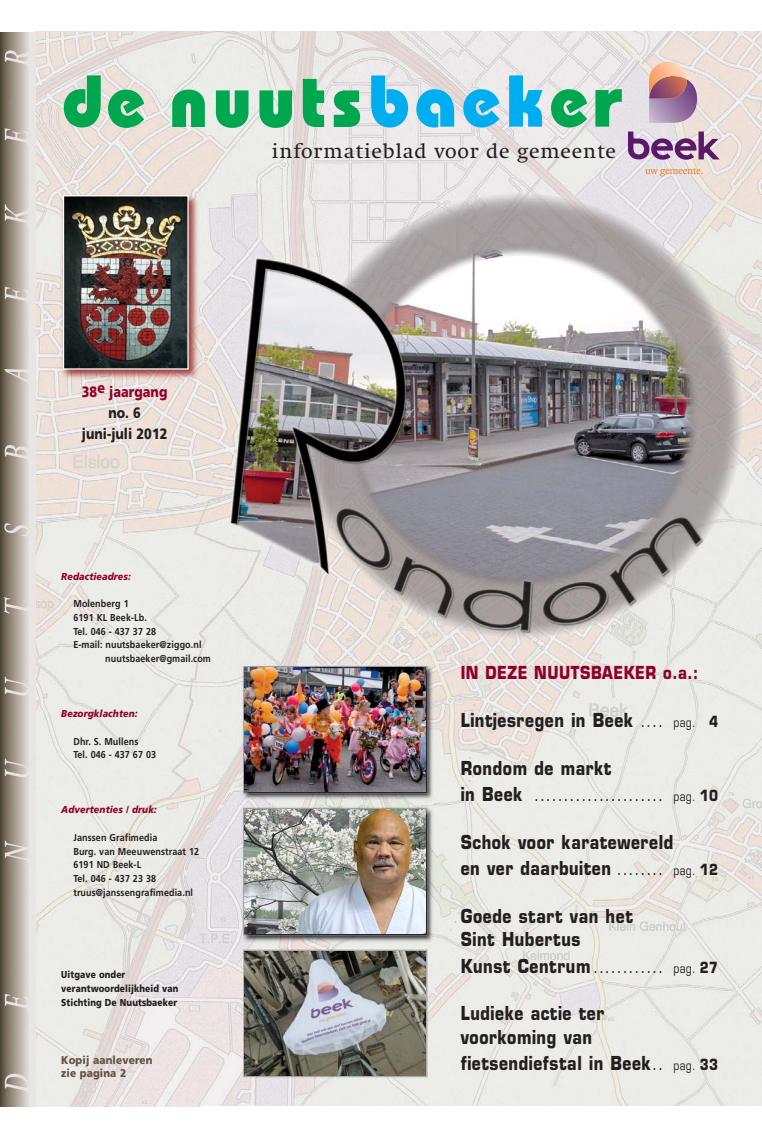
<style>
.page{position:relative;width:762px;height:1138px;background:#fff}
.page>*{position:absolute;margin:0;border:0;box-sizing:border-box;transform-origin:0 0}
.t1{font:21.25px "Swift";letter-spacing:.035em;color:#231f20}
.t2{font:700 18.75px/23.6px "Eurostile";letter-spacing:.035em;color:#231f20;scale:.83 1}
.t3{font:18.75px/26.6px "Eurostile";color:#231f20;scale:.83 1}
.t4{font:700 17.5px "Eurostile";letter-spacing:.035em;color:#910028;scale:.83 1}
.t5{font:900 15px/21.2px "Frutiger";color:#231f20;text-align:center;scale:.84 1}
.t6{font:900 15px "Frutiger";color:#910028;scale:.84 1}
.t7{font:900 11.25px/13.8px "Frutiger";letter-spacing:.01em;color:#645242;scale:.9 1}
.t8{font:700 10px/13.8px "Frutiger";letter-spacing:.01em;color:#231f20;scale:.9 1}
.t9{font:900 10px/13.8px "Frutiger";letter-spacing:.01em;color:#231f20;scale:.85 1}
.t10{font:italic 900 10px "Frutiger";letter-spacing:.01em;color:#910028;scale:.9 1}
.s1{font-weight:400}
.s2{font-weight:400;font-size:12.5px}
.s3{font-size:15px}
.s4{font-weight:700}
.s5{font-size:12.5px}
.s6{font-weight:700;font-size:15px}
</style>
<div class="page">
<img style="left:0;top:32px;width:762px;height:1074px">
<svg style="left:64px;top:75px;width:37px;height:52px;background:#4eb97e"></svg>
<svg style="left:108px;top:90px;width:36px;height:38px"></svg>
<svg style="left:172px;top:90px;width:33px;height:37px"></svg>
<svg style="left:216px;top:90px;width:32px;height:38px"></svg>
<svg style="left:259px;top:90px;width:33px;height:38px"></svg>
<svg style="left:303px;top:79px;width:21px;height:48px"></svg>
<svg style="left:334px;top:90px;width:26px;height:37px"></svg>
<svg style="left:371px;top:75px;width:37px;height:52px;background:#4ec0ec"></svg>
<svg style="left:416px;top:89px;width:38px;height:38px"></svg>
<svg style="left:463px;top:89px;width:36px;height:38px"></svg>
<svg style="left:509px;top:75px;width:33px;height:52px;background:#42beed"></svg>
<svg style="left:551px;top:89px;width:36px;height:38px"></svg>
<svg style="left:595px;top:89px;width:27px;height:38px"></svg>
<img style="left:58px;top:190px;width:144px;height:193px">
<img style="left:65px;top:197px;width:122px;height:170px">
<div style="left:63px;top:195px;width:126px;height:174px;border:1px solid #fff"></div>
<img style="left:238px;top:664px;width:200px;height:281px">
<img style="left:243px;top:666px;width:184px;height:127px">
<img style="left:245px;top:667px;width:181px;height:124px">
<img style="left:238px;top:803px;width:200px;height:1px">
<img style="left:243px;top:807px;width:184px;height:128px">
<img style="left:245px;top:809px;width:181px;height:124px">
<img style="left:243px;top:949px;width:184px;height:128px">
<img style="left:245px;top:951px;width:181px;height:124px">
<img style="left:217px;top:179px;width:545px;height:485px">
<svg style="left:645px;top:168px;width:57px;height:8px"></svg>
<img style="left:649px;top:79px;width:48px;height:44px">
<img style="left:649px;top:62px;width:38px;height:37px">
<svg style="left:628px;top:131px;width:92px;height:29px;background:#aa88ac"></svg>
<h1 class="t1" style="left:272px;top:143px;width:345px">informatieblad voor de gemeente</h1>
<h3 class="t6" style="left:82px;top:385px;width:103px">38e jaargang</h3>
<h3 class="t5" style="left:82px;top:403px;width:103px">no. 6 juni-juli 2012</h3>
<p class="t10" style="left:61px;top:572px;width:79px">Redactieadres:</p>
<p class="t8" style="left:73px;top:597px;width:63px">Molenberg 1</p>
<p class="t8" style="left:73px;top:611px;width:83px">6191 KL Beek-Lb.</p>
<p class="t8" style="left:73px;top:625px;width:93px">Tel. 046 - 437 37 28</p>
<p class="t8" style="left:73px;top:638px;width:144px">E-mail: nuutsbaeker@ziggo.nl</p>
<p class="t8" style="left:105px;top:652px;width:119px">nuutsbaeker@gmail.com</p>
<p class="t10" style="left:61px;top:709px;width:86px">Bezorgklachten:</p>
<p class="t8" style="left:73px;top:735px;width:93px">Dhr. S. Mullens<br>Tel. 046 - 437 67 03</p>
<p class="t10" style="left:61px;top:805px;width:107px">Advertenties / druk:</p>
<p class="t8" style="left:73px;top:831px;width:141px">Janssen Grafimedia<br>Burg. van Meeuwenstraat 12<br>6191 ND Beek-L<br>Tel. 046 - 437 23 38 truus@janssengrafimedia.nl</p>
<p class="t9" style="left:61px;top:968px;width:139px">Uitgave onder verantwoordelijkheid van<br>Stichting De Nuutsbaeker</p>
<p class="t7" style="left:61px;top:1053px;width:103px">Kopij aanleveren zie pagina 2</p>
<h3 class="t4" style="left:461px;top:665px;width:288px">IN DEZE NUUTSBAEKER o.a.:</h3>
<h2 class="t2" style="left:461px;top:710px;width:312px">Lintjesregen in Beek <span class="s1">....</span> <span class="s2">pag.</span> <span class="s3">4</span></h2>
<h2 class="t3" style="left:461px;top:756px;width:312px"><span class="s4">Rondom de markt<br>in Beek</span> ...................... <span class="s5">pag.</span> <span class="s6">10</span></h2>
<h2 class="t2" style="left:461px;top:830px;width:312px;line-height:26.6px">Schok voor karatewereld<br>en ver daarbuiten <span class="s1">........</span> <span class="s2">pag.</span> <span class="s3">12</span></h2>
<h2 class="t2" style="left:461px;top:905px;width:209px">Goede start van het<br>Sint Hubertus</h2>
<h2 class="t2" style="left:461px;top:956px;width:312px">Kunst Centrum <span class="s1">............</span> <span class="s2">pag.</span> <span class="s3">27</span></h2>
<h2 class="t2" style="left:461px;top:1003px;width:174px">Ludieke actie ter voorkoming van</h2>
<h2 class="t2" style="left:461px;top:1053px;width:312px">fietsendiefstal in Beek<span class="s1">..</span> <span class="s2">pag.</span> <span class="s3">33</span></h2>
</div>
